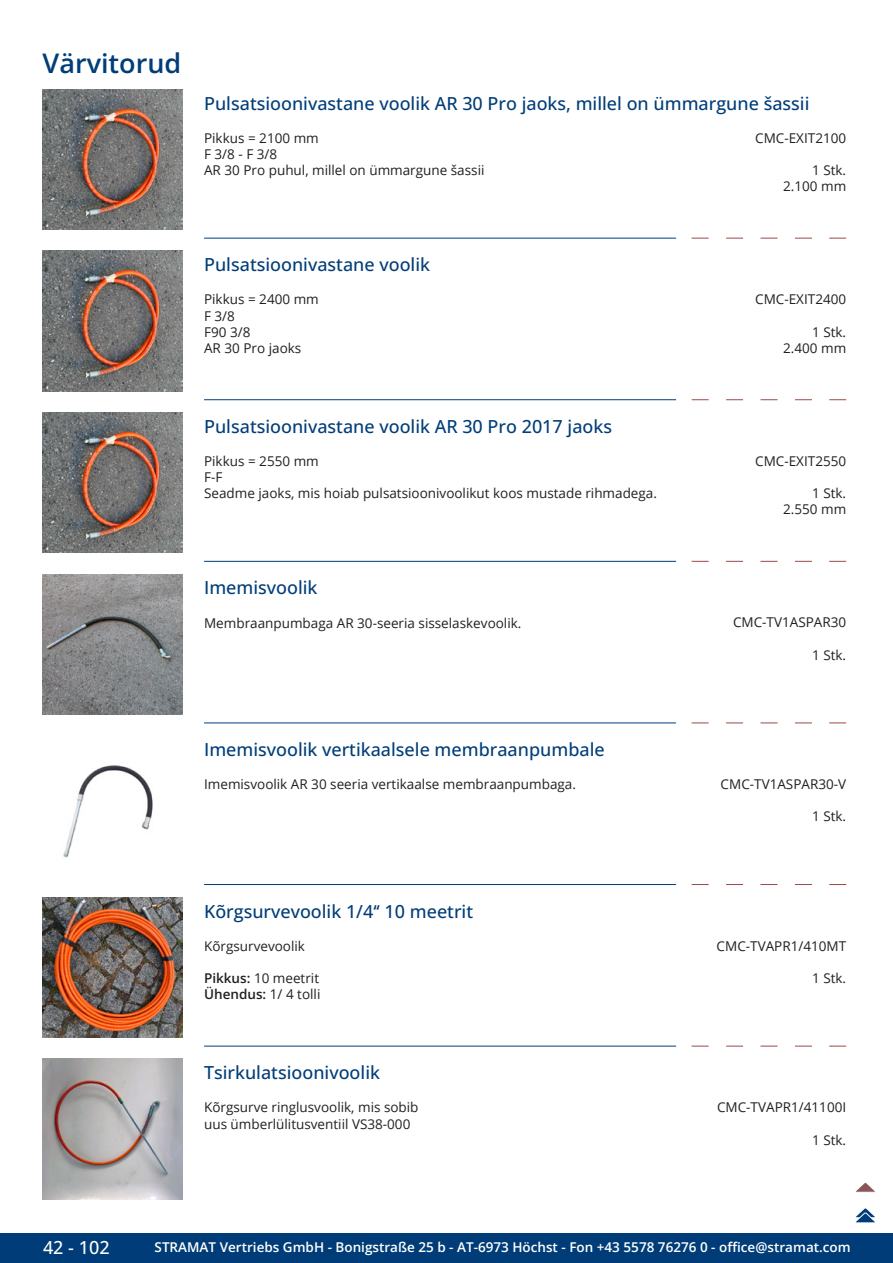
<style>
.page{position:relative;width:893px;height:1263px;background:#fff}
.page>*{position:absolute;margin:0;border:0;box-sizing:border-box;transform-origin:0 0}
.GruppeName{font:600 27px "Open Sans";color:#003d78}
.ArtikelName{font:500 18px "Open Sans";color:#003d78}
.t1{font:500 18px "Open Sans";color:#fff}
.Beschreibung{font:13.5px/16.2px "Open Sans";color:#231f20}
.ArtikelNummer{font:13.5px "Open Sans";color:#231f20}
.t2{font:600 13.5px "Open Sans";color:#fff}
.s1{font-weight:600}
</style>
<div class="page">
<div style="left:0;top:1233px;width:893px;height:30px;background:#003d78"></div>
<img style="left:43px;top:89px;width:140px;height:141px">
<img style="left:43px;top:251px;width:140px;height:140px">
<svg style="left:692px;top:238px;width:17px;height:1px"></svg>
<svg style="left:726px;top:238px;width:17px;height:1px"></svg>
<svg style="left:760px;top:238px;width:17px;height:1px"></svg>
<svg style="left:795px;top:238px;width:17px;height:1px"></svg>
<svg style="left:829px;top:238px;width:17px;height:1px"></svg>
<hr style="left:204px;top:238px;width:472px;height:1px;background:#003d78">
<img style="left:43px;top:412px;width:140px;height:141px">
<svg style="left:692px;top:399px;width:17px;height:1px"></svg>
<svg style="left:726px;top:399px;width:17px;height:1px"></svg>
<svg style="left:760px;top:399px;width:17px;height:1px"></svg>
<svg style="left:795px;top:399px;width:17px;height:1px"></svg>
<svg style="left:829px;top:399px;width:17px;height:1px"></svg>
<hr style="left:204px;top:399px;width:472px;height:1px;background:#003d78">
<img style="left:43px;top:574px;width:140px;height:140px">
<svg style="left:692px;top:561px;width:17px;height:1px"></svg>
<svg style="left:726px;top:561px;width:17px;height:1px"></svg>
<svg style="left:760px;top:561px;width:17px;height:1px"></svg>
<svg style="left:795px;top:561px;width:17px;height:1px"></svg>
<svg style="left:829px;top:561px;width:17px;height:1px"></svg>
<hr style="left:204px;top:561px;width:472px;height:1px;background:#003d78">
<img style="left:63px;top:765px;width:90px;height:93px">
<svg style="left:692px;top:723px;width:17px;height:1px"></svg>
<svg style="left:726px;top:723px;width:17px;height:1px"></svg>
<svg style="left:760px;top:723px;width:17px;height:1px"></svg>
<svg style="left:795px;top:723px;width:17px;height:1px"></svg>
<svg style="left:829px;top:723px;width:17px;height:1px"></svg>
<hr style="left:204px;top:723px;width:472px;height:1px;background:#003d78">
<img style="left:43px;top:897px;width:140px;height:140px">
<svg style="left:692px;top:884px;width:17px;height:1px"></svg>
<svg style="left:726px;top:884px;width:17px;height:1px"></svg>
<svg style="left:760px;top:884px;width:17px;height:1px"></svg>
<svg style="left:795px;top:884px;width:17px;height:1px"></svg>
<svg style="left:829px;top:884px;width:17px;height:1px"></svg>
<hr style="left:204px;top:884px;width:472px;height:1px;background:#003d78">
<img style="left:43px;top:1059px;width:140px;height:140px">
<svg style="left:692px;top:1046px;width:17px;height:1px"></svg>
<svg style="left:726px;top:1046px;width:17px;height:1px"></svg>
<svg style="left:760px;top:1046px;width:17px;height:1px"></svg>
<svg style="left:795px;top:1046px;width:17px;height:1px"></svg>
<svg style="left:829px;top:1046px;width:17px;height:1px"></svg>
<hr style="left:204px;top:1046px;width:472px;height:1px;background:#003d78">
<svg style="left:856px;top:1183px;width:19px;height:9px"></svg>
<svg style="left:855px;top:1208px;width:21px;height:15px"></svg>
<p class="GruppeName" style="left:43px;top:44px;width:140px">Värvitorud</p>
<p class="ArtikelName" style="left:204px;top:91px;width:607px">Pulsatsioonivastane voolik AR 30 Pro jaoks, millel on ümmargune šassii</p>
<p class="Beschreibung" style="left:204px;top:129px;width:282px">Pikkus = 2100 mm<br>F 3/8 - F 3/8<br>AR 30 Pro puhul, millel on ümmargune šassii</p>
<p class="ArtikelNummer" style="left:755px;top:128px;width:92px">CMC-EXIT2100</p>
<p class="ArtikelNummer" style="left:812px;top:161px;width:36px">1 Stk.</p>
<p class="ArtikelNummer" style="left:783px;top:177px;width:65px">2.100 mm</p>
<p class="ArtikelName" style="left:204px;top:252px;width:227px">Pulsatsioonivastane voolik</p>
<p class="Beschreibung" style="left:204px;top:291px;width:116px">Pikkus = 2400 mm<br>F 3/8<br>F90 3/8<br>AR 30 Pro jaoks</p>
<p class="ArtikelNummer" style="left:755px;top:290px;width:92px">CMC-EXIT2400</p>
<p class="ArtikelNummer" style="left:812px;top:322px;width:36px">1 Stk.</p>
<p class="ArtikelNummer" style="left:783px;top:339px;width:65px">2.400 mm</p>
<p class="ArtikelName" style="left:204px;top:414px;width:409px">Pulsatsioonivastane voolik AR 30 Pro 2017 jaoks</p>
<p class="Beschreibung" style="left:204px;top:453px;width:454px">Pikkus = 2550 mm<br>F-F<br>Seadme jaoks, mis hoiab pulsatsioonivoolikut koos mustade rihmadega.</p>
<p class="ArtikelNummer" style="left:755px;top:452px;width:92px">CMC-EXIT2550</p>
<p class="ArtikelNummer" style="left:812px;top:484px;width:36px">1 Stk.</p>
<p class="ArtikelNummer" style="left:783px;top:500px;width:65px">2.550 mm</p>
<p class="ArtikelName" style="left:204px;top:575px;width:115px">Imemisvoolik</p>
<p class="Beschreibung" style="left:204px;top:614px;width:319px">Membraanpumbaga AR 30-seeria sisselaskevoolik.</p>
<p class="ArtikelNummer" style="left:733px;top:613px;width:115px">CMC-TV1ASPAR30</p>
<p class="ArtikelNummer" style="left:812px;top:646px;width:36px">1 Stk.</p>
<p class="ArtikelName" style="left:204px;top:737px;width:402px">Imemisvoolik vertikaalsele membraanpumbale</p>
<p class="Beschreibung" style="left:204px;top:776px;width:373px">Imemisvoolik AR 30 seeria vertikaalse membraanpumbaga.</p>
<p class="ArtikelNummer" style="left:721px;top:775px;width:127px">CMC-TV1ASPAR30-V</p>
<p class="ArtikelNummer" style="left:812px;top:807px;width:36px">1 Stk.</p>
<p class="ArtikelName" style="left:204px;top:899px;width:271px">Kõrgsurvevoolik 1/4‘‘ 10 meetrit</p>
<p class="Beschreibung" style="left:204px;top:937px;width:102px">Kõrgsurvevoolik</p>
<p class="Beschreibung" style="left:204px;top:970px;width:118px"><span class="s1">Pikkus:</span> 10 meetrit<br><span class="s1">Ühendus:</span> 1/ 4 tolli</p>
<p class="ArtikelNummer" style="left:717px;top:936px;width:131px">CMC-TVAPR1/410MT</p>
<p class="ArtikelNummer" style="left:812px;top:969px;width:36px">1 Stk.</p>
<p class="ArtikelName" style="left:204px;top:1060px;width:177px">Tsirkulatsioonivoolik</p>
<p class="Beschreibung" style="left:204px;top:1099px;width:216px">Kõrgsurve ringlusvoolik, mis sobib uus ümberlülitusventiil VS38-000</p>
<p class="ArtikelNummer" style="left:717px;top:1098px;width:131px">CMC-TVAPR1/41100I</p>
<p class="ArtikelNummer" style="left:812px;top:1130px;width:36px">1 Stk.</p>
<h2 class="t1" style="left:43px;top:1234px;width:68px">42 - 102</h2>
<p class="t2" style="left:155px;top:1238px;width:698px">STRAMAT Vertriebs GmbH - Bonigstraße 25 b - AT-6973 Höchst - Fon +43 5578 76276 0 - office@stramat.com</p>
</div>
